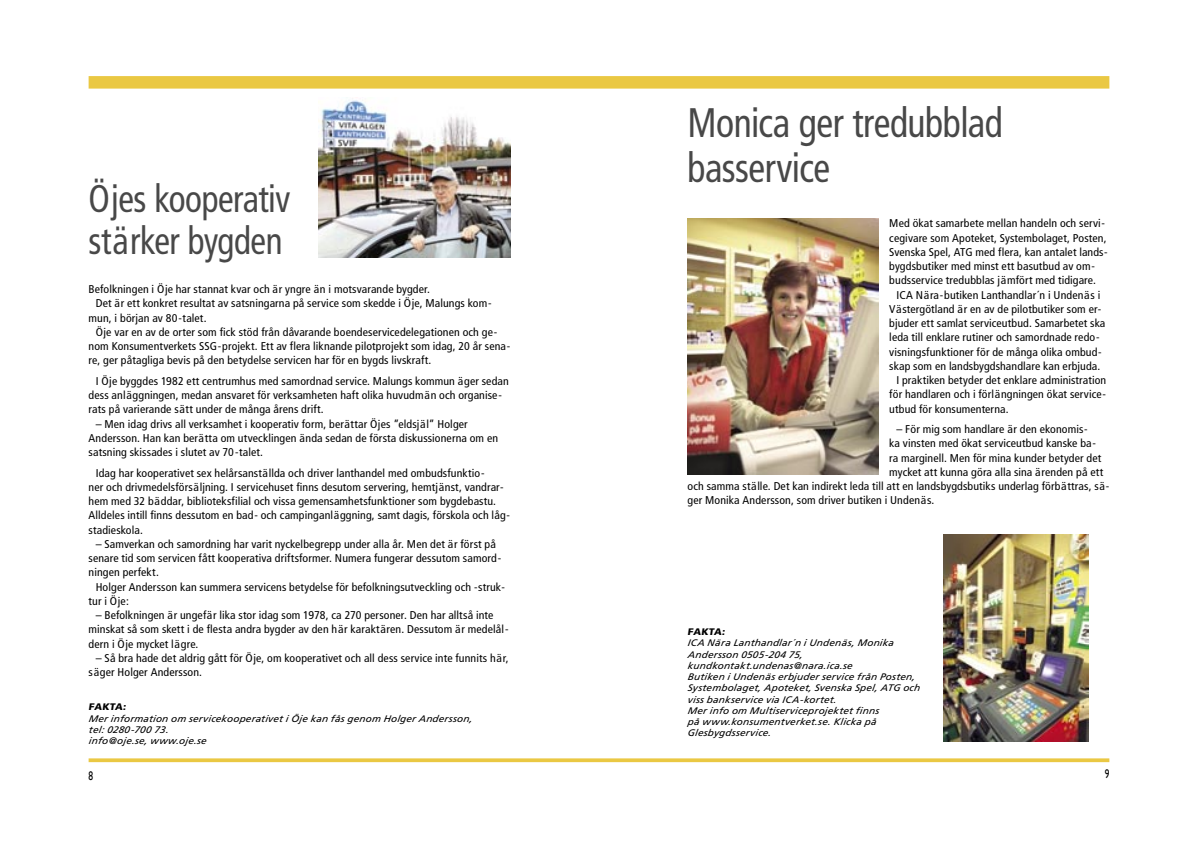
<style>
.page{position:relative;width:1198px;height:847px;background:#fff}
.page>*{position:absolute;margin:0;border:0;box-sizing:border-box;transform-origin:0 0}
.Rubrik{font:condensed 41.25px "Frutiger";letter-spacing:-.015em;color:#484848;scale:.91 1}
.Rubrik-2{font:condensed 38.5px "Frutiger";letter-spacing:-.015em;color:#484848;scale:.91 1}
.t1{font:12.5px "Gill Sans";color:#000;scale:.75 1}
.Brödtext{font:condensed 11.25px/14.2px "Frutiger";letter-spacing:.01em;color:#000;scale:1.05 1}
.Bröd_start{font:condensed 11.25px/14.2px "Frutiger";letter-spacing:.01em;color:#000;scale:1.05 1}
.Bildtext{font:italic 9.5px/11.2px "Frutiger";letter-spacing:.015em;color:#000;scale:1.05 1}
.Bildtext-2{font:900 9.5px "Frutiger";color:#000;scale:1.05 1}
</style>
<div class="page">
<div style="left:89px;top:76px;width:510px;height:13px;background:#eac843"></div>
<svg style="left:89px;top:758px;width:510px;height:4px;background:#eccd55"></svg>
<div style="left:599px;top:76px;width:510px;height:13px;background:#eac843"></div>
<svg style="left:599px;top:758px;width:510px;height:4px;background:#eccd55"></svg>
<img style="left:318px;top:100px;width:192px;height:157px">
<img style="left:687px;top:219px;width:191px;height:255px">
<img style="left:944px;top:534px;width:144px;height:207px">
<p class="Rubrik-2" style="left:89px;top:177px;width:223px">Öjes kooperativ</p>
<p class="Rubrik-2" style="left:89px;top:219px;width:215px">stärker bygden</p>
<p class="Bröd_start" style="left:89px;top:282px;width:327px">Befolkningen i Öje har stannat kvar och är yngre än i motsvarande bygder.</p>
<p class="Brödtext" style="left:89px;top:296px;width:385px;text-indent:7px">Det är ett konkret resultat av satsningarna på service som skedde i Öje, Malungs kom&shy;mun, i början av 80-talet.</p>
<p class="Brödtext" style="left:89px;top:325px;width:403px;text-indent:7px">Öje var en av de orter som fick stöd från dåvarande boendeservicedelegationen och ge&shy;nom Konsumentverkets SSG-projekt. Ett av flera liknande pilotprojekt som idag, 20 år sena&shy;re, ger påtagliga bevis på den betydelse servicen har för en bygds livskraft.</p>
<p class="Brödtext" style="left:89px;top:374px;width:402px;text-indent:7px">I Öje byggdes 1982 ett centrumhus med samordnad service. Malungs kommun äger sedan dess anläggningen, medan ansvaret för verksamheten haft olika huvudmän och organise&shy;rats på varierande sätt under de många årens drift.</p>
<p class="Brödtext" style="left:89px;top:417px;width:391px;text-indent:7px">– Men idag drivs all verksamhet i kooperativ form, berättar Öjes ”eldsjäl” Holger<br>Andersson. Han kan berätta om utvecklingen ända sedan de första diskussionerna om en satsning skissades i slutet av 70-talet.</p>
<p class="Brödtext" style="left:89px;top:466px;width:403px;text-indent:7px">Idag har kooperativet sex helårsanställda och driver lanthandel med ombudsfunktio-<br>ner och drivmedelsförsäljning. I servicehuset finns desutom servering, hemtjänst, vandrar&shy;hem med 32 bäddar, biblioteksfilial och vissa gemensamhetsfunktioner som bygdebastu.<br>Alldeles intill finns dessutom en bad- och campinganläggning, samt dagis, förskola och låg&shy;stadieskola.</p>
<p class="Brödtext" style="left:89px;top:537px;width:394px;text-indent:7px">– Samverkan och samordning har varit nyckelbegrepp under alla år. Men det är först på senare tid som servicen fått kooperativa driftsformer. Numera fungerar dessutom samord&shy;ningen perfekt.</p>
<p class="Brödtext" style="left:89px;top:580px;width:398px;text-indent:7px">Holger Andersson kan summera servicens betydelse för befolkningsutveckling och -struk&shy;tur i Öje:</p>
<p class="Brödtext" style="left:89px;top:608px;width:401px;text-indent:7px">– Befolkningen är ungefär lika stor idag som 1978, ca 270 personer. Den har alltså inte minskat så som skett i de flesta andra bygder av den här karaktären. Dessutom är medelål&shy;dern i Öje mycket lägre.</p>
<p class="Brödtext" style="left:89px;top:651px;width:402px;text-indent:7px">– Så bra hade det aldrig gått för Öje, om kooperativet och all dess service inte funnits här, säger Holger Andersson.</p>
<p class="Bildtext-2" style="left:89px;top:701px;width:39px">FAKTA:</p>
<p class="Bildtext" style="left:89px;top:713px;width:367px">Mer information om servicekoop erativet i Öje kan fås genom Holger Andersson, tel: 0280-700 73.</p>
<p class="Bildtext" style="left:89px;top:735px;width:115px">info@oje.se, www.oje.se</p>
<p class="Rubrik" style="left:687px;top:99px;width:348px">Monica ger tredubblad</p>
<p class="Rubrik" style="left:687px;top:144px;width:158px">basservice</p>
<p class="Bröd_start" style="left:889px;top:216px;width:209px">Med ökat samarbete mellan handeln och servi&shy;cegivare som Apoteket, Systembolaget, Posten, Svenska Spel, ATG med flera, kan antalet lands&shy;bygdsbutiker med minst ett basutbud av om&shy;budsservice tredubblas jämfört med tidigare.</p>
<p class="Brödtext" style="left:889px;top:288px;width:207px;text-align:center">ICA Nära-butiken Lanthandlar´n i Undenäs i Västergötland är en av de pilotbutiker som er&shy;bjuder ett samlat serviceutbud. Samarbetet ska leda till enklare rutiner och samordnade redo&shy;visningsfunktioner för de många olika ombud&shy;skap som en landsbygdshandlare kan erbjuda.</p>
<p class="Brödtext" style="left:889px;top:373px;width:208px;text-align:justify;text-indent:7px">I praktiken betyder det enklare administration för handlaren och i förlängningen ökat service&shy;utbud för konsumenterna.</p>
<p class="Brödtext" style="left:896px;top:422px;width:184px">– För mig som handlare är den ekonomis-</p>
<p class="Brödtext" style="left:889px;top:436px;width:198px">ka vinsten med ökat serviceutbud kanske ba-</p>
<p class="Brödtext" style="left:889px;top:451px;width:203px">ra marginell. Men för mina kunder betyder det</p>
<p class="Brödtext" style="left:889px;top:465px;width:205px">mycket att kunna göra alla sina ärenden på ett</p>
<p class="Brödtext" style="left:687px;top:479px;width:403px">och samma ställe. Det kan indirekt leda till att en landsbygdsbutiks underlag förbättras, sä-</p>
<p class="Brödtext" style="left:687px;top:493px;width:237px">ger Monika Andersson, som driver butiken i Undenäs.</p>
<p class="Bildtext-2" style="left:687px;top:626px;width:39px">FAKTA:</p>
<p class="Bildtext" style="left:687px;top:637px;width:199px">ICA Nära Lanthandlar´n i Undenäs, Monika<br>Andersson 0505-204 75,</p>
<p class="Bildtext" style="left:687px;top:660px;width:160px">kundkontakt.undenas@nara.ica.se</p>
<p class="Bildtext" style="left:687px;top:671px;width:224px">Butiken i Undenäs erbjuder service från Posten,<br>Systembolaget, Ap oteket, Svenska Spel, ATG och viss bankservice via ICA-kortet.</p>
<p class="Bildtext" style="left:687px;top:705px;width:185px">Mer info om Multiserviceprojektet finns på www.konsumentverket.se. Klicka på<br>Glesbygdsservice.</p>
<p class="t1" style="left:89px;top:769px;width:8px">8</p>
<p class="t1" style="left:1104px;top:766px;width:8px">9</p>
</div>
